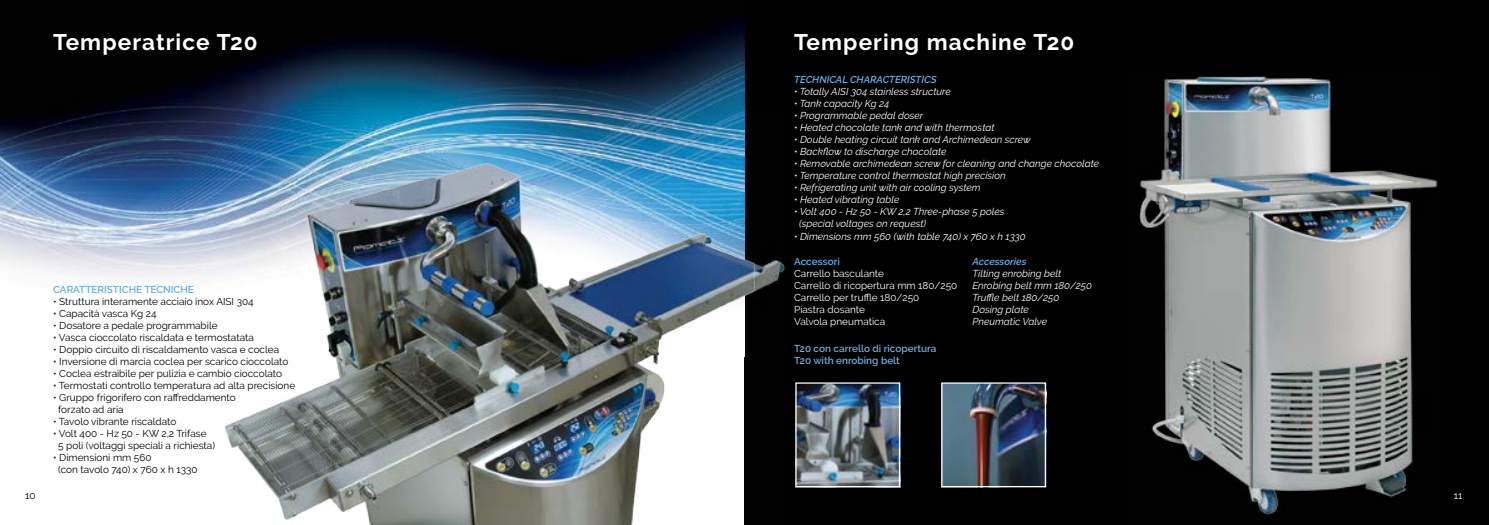
<style>
.page{position:relative;width:1489px;height:525px;background:#fff}
.page>*{position:absolute;margin:0;border:0;box-sizing:border-box;transform-origin:0 0}
.t1{font:700 22.5px "Raleway";letter-spacing:.05em;color:#fff}
.t2{font:italic 10px/12px "Raleway";color:#fff}
.t3{font:10px/12px "Raleway";color:#000}
.t4{font:10px/12px "Raleway";color:#fff}
.t5{font:600 10px/12px "Raleway";color:#6caddf}
.t6{font:italic 600 10px "Raleway";color:#6caddf}
</style>
<div class="page">
<div style="left:744px;top:0;width:744px;height:524px;background:#000"></div>
<img style="left:0;top:0;width:744px;height:279px">
<img style="left:725px;top:107px;width:61px;height:190px">
<img style="left:1139px;top:76px;width:299px;height:439px">
<img style="left:943px;top:384px;width:100px;height:101px">
<img style="left:797px;top:384px;width:101px;height:101px">
<div style="left:941px;top:382px;width:104px;height:105px;border:1px solid #fff"></div>
<div style="left:795px;top:382px;width:105px;height:105px;border:1px solid #fff"></div>
<img style="left:222px;top:159px;width:534px;height:365px">
<h1 class="t1" style="left:53px;top:29px;width:206px">Temperatrice T20</h1>
<p class="t5" style="left:53px;top:283px;width:142px">CARATTERISTICHE TECNICHE</p>
<p class="t3" style="left:53px;top:295px;width:202px">• Struttura interamente acciaio inox AISI 304</p>
<p class="t3" style="left:53px;top:307px;width:105px">• Capacità vasca Kg 24</p>
<p class="t3" style="left:53px;top:319px;width:166px">• Dosatore a pedale programmabile</p>
<p class="t3" style="left:53px;top:331px;width:202px">• Vasca cioccolato riscaldata e termostatata</p>
<p class="t3" style="left:53px;top:343px;width:227px">• Doppio circuito di riscaldamento vasca e coclea</p>
<p class="t3" style="left:53px;top:355px;width:237px">• Inversione di marcia coclea per scarico cioccolato</p>
<p class="t3" style="left:53px;top:367px;width:230px">• Coclea estraibile per pulizia e cambio cioccolato</p>
<p class="t3" style="left:53px;top:379px;width:243px">• Termostati controllo temperatura ad alta precisione</p>
<p class="t3" style="left:58px;top:391px;width:179px;text-indent:-5px">• Gruppo frigorifero con raffreddamento forzato ad aria</p>
<p class="t3" style="left:53px;top:415px;width:125px">• Tavolo vibrante riscaldato</p>
<p class="t3" style="left:58px;top:427px;width:158px;text-indent:-5px">• Volt 400 - Hz 50 - KW 2,2 Trifase<br>5 poli (voltaggi speciali a richiesta)</p>
<p class="t3" style="left:58px;top:451px;width:141px;text-indent:-5px">• Dimensioni mm 560<br>(con tavolo 740) x 760 x h 1330</p>
<h1 class="t1" style="left:794px;top:29px;width:282px">Tempering machine T20</h1>
<p class="t6" style="left:794px;top:74px;width:144px">TECHNICAL CHARACTERISTICS</p>
<p class="t2" style="left:794px;top:86px;width:158px">• Totally AISI 304 stainless structure</p>
<p class="t2" style="left:794px;top:98px;width:97px">• Tank capacity Kg 24</p>
<p class="t2" style="left:794px;top:110px;width:131px">• Programmable pedal doser</p>
<p class="t2" style="left:794px;top:122px;width:202px">• Heated chocolate tank and with thermostat</p>
<p class="t2" style="left:794px;top:134px;width:238px">• Double heating circuit tank and Archimedean screw</p>
<p class="t2" style="left:794px;top:146px;width:154px">• Backflow to discharge chocolate</p>
<p class="t2" style="left:794px;top:158px;width:306px">• Removable archimedean screw for cleaning and change chocolate</p>
<p class="t2" style="left:794px;top:170px;width:213px">• Temperature control thermostat high precision</p>
<p class="t2" style="left:794px;top:182px;width:188px">• Refrigerating unit with air cooling system</p>
<p class="t2" style="left:794px;top:194px;width:107px">• Heated vibrating table</p>
<p class="t2" style="left:799px;top:206px;width:207px;text-indent:-5px">• Volt 400 - Hz 50 - KW 2,2 Three-phase 5 poles (special voltages on request)</p>
<p class="t2" style="left:794px;top:230px;width:233px">• Dimensions mm 560 (with table 740) x 760 x h 1330</p>
<p class="t5" style="left:794px;top:255px;width:47px">Accessori</p>
<p class="t4" style="left:794px;top:267px;width:165px">Carrello basculante<br>Carrello di ricopertura mm 180/250<br>Carrello per truffle 180/250<br>Piastra dosante<br>Valvola pneumatica</p>
<p class="t5" style="left:794px;top:342px;width:144px">T20 con carrello di ricopertura<br>T20 with enrobing belt</p>
<p class="t6" style="left:972px;top:256px;width:56px">Accessories</p>
<p class="t2" style="left:972px;top:267px;width:121px">Tilting enrobing belt<br>Enrobing belt mm 180/250<br>Truffle belt 180/250<br>Dosing plate<br>Pneumatic Valve</p>
<p class="t3" style="left:25px;top:489px;width:12px">10</p>
<p class="t4" style="left:1453px;top:489px;width:10px">11</p>
</div>
